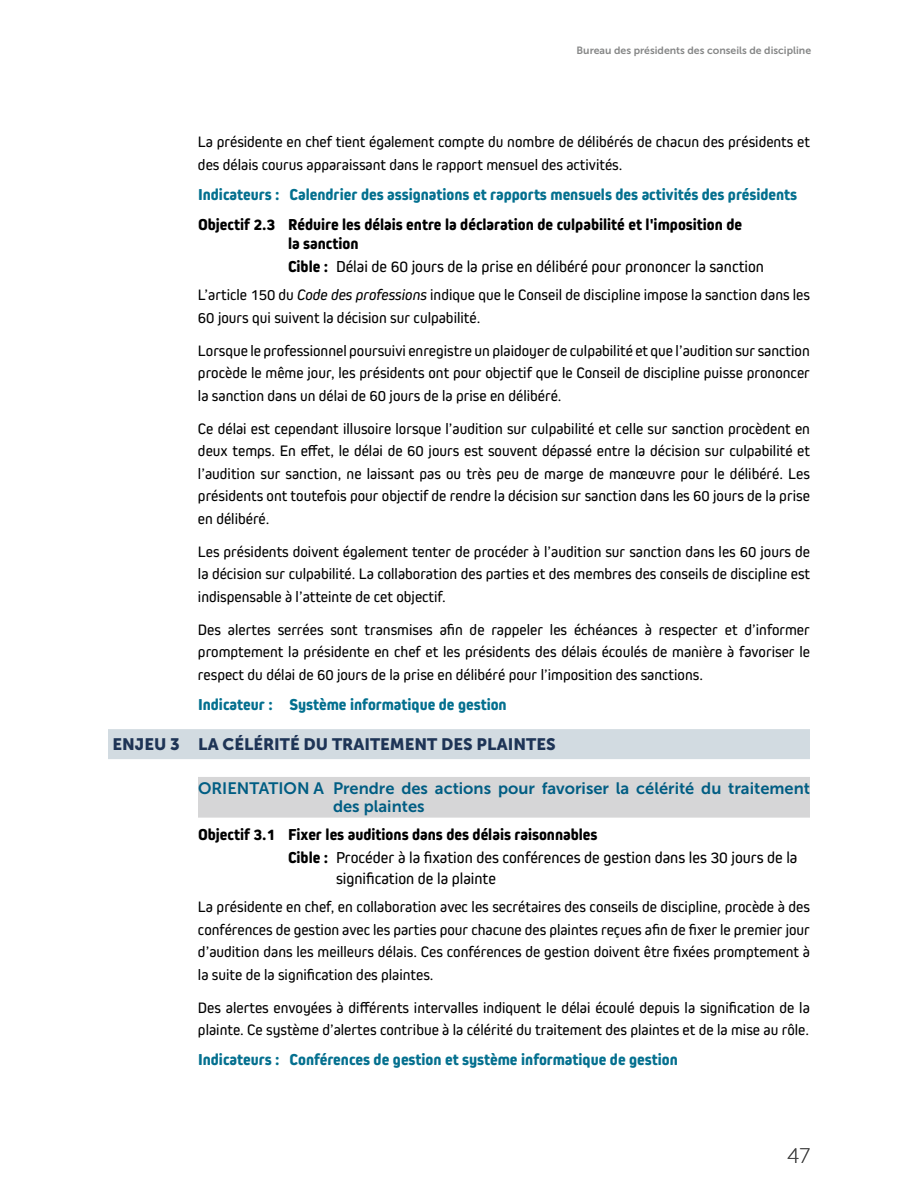
<style>
.page{position:relative;width:918px;height:1188px;background:#fff}
.page>*{position:absolute;margin:0;border:0;box-sizing:border-box;transform-origin:0 0}
.t1{font:21px "Museo Sans 100";color:#414141}
.t2{font:16.5px/22.5px "Kiro";color:#000}
.t3{font:800 16.5px "Kiro";color:#04708f}
.t4{font:800 16.5px/19.5px "Kiro";color:#000}
.t5{font:16.5px/18px "Museo Sans 700";color:#005d83}
.t6{font:16.5px "Museo Sans 900";color:#1e3456}
.t7{font:15.75px/22.5px "Kiro";color:#000;text-align:justify}
.t8{font:10.5px "Museo Sans 700";color:#868787}
.s1{font-weight:800}
.s2{font-style:italic}
</style>
<div class="page">
<div style="left:108px;top:729px;width:702px;height:30px;background:#d2dbe1"></div>
<div style="left:198px;top:777px;width:612px;height:21px;background:#d6d6d7"></div>
<div style="left:198px;top:791px;width:612px;height:27px;background:#d6d6d7"></div>
<p class="t8" style="left:577px;top:45px;width:236px">Bureau des présidents des conseils de discipline</p>
<p class="t7" style="left:198px;top:130px;width:614px">La présidente en chef tient également compte du nombre de délibérés de chacun des présidents et des délais courus apparaissant dans le rapport mensuel des activités.</p>
<p class="t3" style="left:198px;top:185px;width:601px">Indicateurs : Calendrier des assignations et rapports mensuels des activités des présidents</p>
<p class="t4" style="left:288px;top:214px;width:456px;text-indent:-90px">Objectif 2.3 Réduire les délais entre la déclaration de culpabilité et l'imposition de la sanction</p>
<p class="t2" style="left:288px;top:255px;width:478px"><span class="s1">Cible :</span> Délai de 60 jours de la prise en délibéré pour prononcer la sanction</p>
<p class="t7" style="left:198px;top:283px;width:614px">L’article 150 du <span class="s2">Code des professions</span> indique que le Conseil de discipline impose la sanction dans les<br>60 jours qui suivent la décision sur culpabilité.</p>
<p class="t7" style="left:198px;top:339px;width:613px">Lorsque le professionnel poursuivi enregistre un plaidoyer de culpabilité et que l’audition sur sanction procède le même jour, les présidents ont pour objectif que le Conseil de discipline puisse prononcer la sanction dans un délai de 60 jours de la prise en délibéré.</p>
<p class="t7" style="left:198px;top:417px;width:614px">Ce délai est cependant illusoire lorsque l’audition sur culpabilité et celle sur sanction procèdent en deux temps. En effet, le délai de 60 jours est souvent dépassé entre la décision sur culpabilité et l’audition sur sanction, ne laissant pas ou très peu de marge de manœuvre pour le délibéré. Les présidents ont toutefois pour objectif de rendre la décision sur sanction dans les 60 jours de la prise en délibéré.</p>
<p class="t7" style="left:198px;top:540px;width:614px">Les présidents doivent également tenter de procéder à l’audition sur sanction dans les 60 jours de la décision sur culpabilité. La collaboration des parties et des membres des conseils de discipline est indispensable à l’atteinte de cet objectif.</p>
<p class="t7" style="left:198px;top:618px;width:614px">Des alertes serrées sont transmises afin de rappeler les échéances à respecter et d’informer promptement la présidente en chef et les présidents des délais écoulés de manière à favoriser le respect du délai de 60 jours de la prise en délibéré pour l’imposition des sanctions.</p>
<p class="t3" style="left:198px;top:695px;width:310px">Indicateur : Système informatique de gestion</p>
<p class="t6" style="left:112px;top:735px;width:445px">ENJEU 3 LA CÉLÉRITÉ DU TRAITEMENT DES PLAINTES</p>
<p class="t5" style="left:333px;top:779px;width:479px;text-indent:-135px">ORIENTATION A Prendre des actions pour favoriser la célérité du traitement des plaintes</p>
<p class="t2" style="left:288px;top:823px;width:511px;text-indent:-90px"><span class="s1">Objectif 3.1 Fixer les auditions dans des délais raisonnables<br>Cible :</span> Procéder à la fixation des conférences de gestion dans les 30 jours de la</p>
<p class="t2" style="left:336px;top:867px;width:161px">signification de la plainte</p>
<p class="t7" style="left:198px;top:895px;width:614px">La présidente en chef, en collaboration avec les secrétaires des conseils de discipline, procède à des conférences de gestion avec les parties pour chacune des plaintes reçues afin de fixer le premier jour d’audition dans les meilleurs délais. Ces conférences de gestion doivent être fixées promptement à la suite de la signification des plaintes.</p>
<p class="t7" style="left:198px;top:996px;width:613px">Des alertes envoyées à différents intervalles indiquent le délai écoulé depuis la signification de la plainte. Ce système d’alertes contribue à la célérité du traitement des plaintes et de la mise au rôle.</p>
<p class="t3" style="left:198px;top:1050px;width:481px">Indicateurs : Conférences de gestion et système informatique de gestion</p>
<h1 class="t1" style="left:787px;top:1144px;width:24px">47</h1>
</div>
